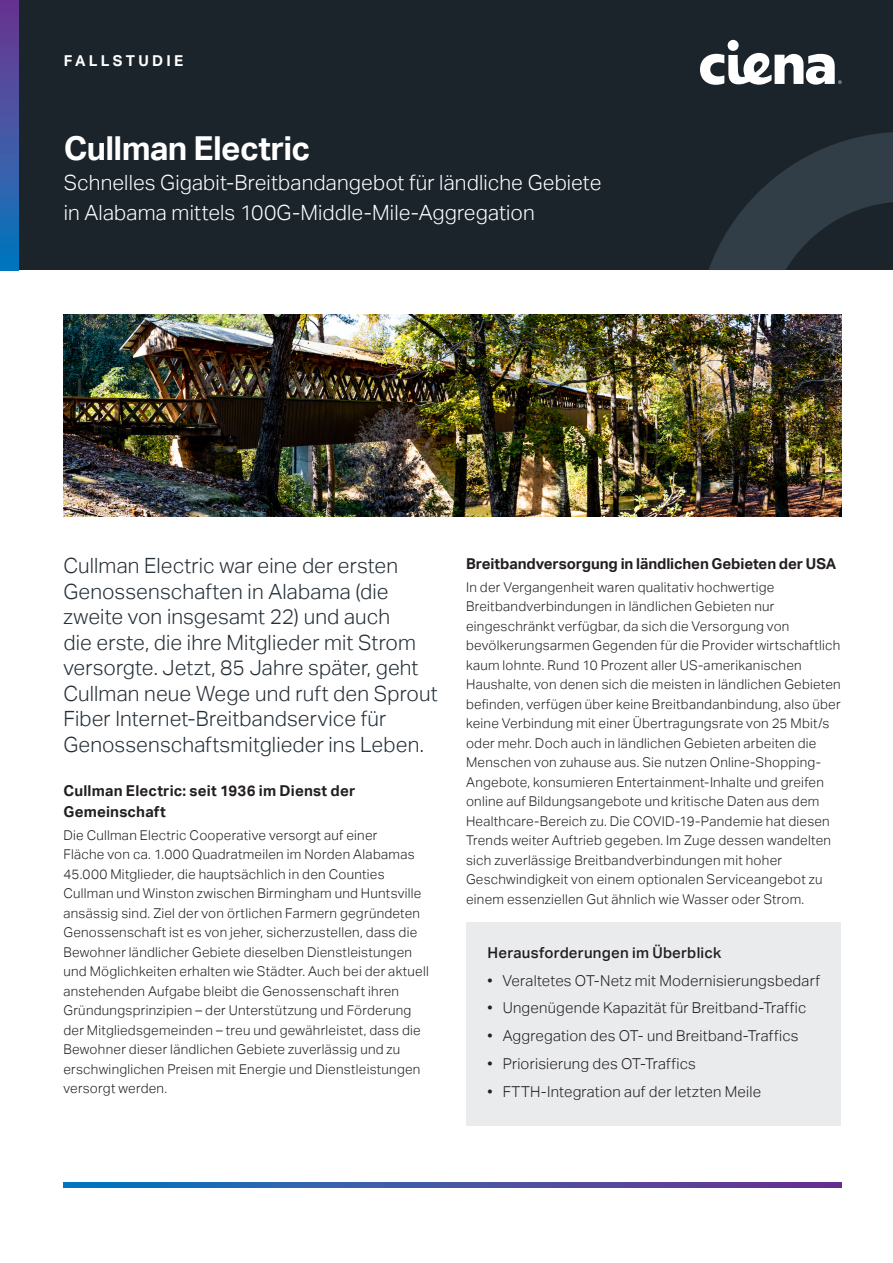
<style>
.page{position:relative;width:893px;height:1263px;background:#fff}
.page>*{position:absolute;margin:0;border:0;box-sizing:border-box;transform-origin:0 0}
.Product_Headline{font:700 33px "Aktiv Grotesk";letter-spacing:-.02em;color:#fff}
.Intro_Copy{font:300 21px/25.5px "Aktiv Grotesk";letter-spacing:.005em;color:#252f37}
.Product_Subhead{font:300 21px/30px "Aktiv Grotesk";letter-spacing:.005em;color:#fff}
.Sidebar_Bullets{font:300 15px "Aktiv Grotesk";letter-spacing:.015em;color:#231f20}
.Headline_for_body_co{font:700 15px/21px "Aktiv Grotesk";letter-spacing:.005em;color:#231f20}
.Sidebar_Headline{font:500 15px "Aktiv Grotesk";letter-spacing:.015em;color:#231f20}
.t1{font:700 15px "Aktiv Grotesk";letter-spacing:.215em;color:#fff}
.Body_Copy{font:300 13.5px/19.5px "Aktiv Grotesk";letter-spacing:.02em;color:#231f20}
</style>
<div class="page">
<div style="left:0;top:0;width:893px;height:270px;background:#1b242b"></div>
<div style="left:728px;top:40px;width:11px;height:11px;background:#fff;border-radius:50%"></div>
<svg style="left:700px;top:53px;width:142px;height:32px"></svg>
<svg style="left:63px;top:1182px;width:779px;height:5px;background:#3f55a5"></svg>
<div style="left:0;top:0;width:18px;height:270px;background:linear-gradient(to bottom,#72358f,#0978bd)"></div>
<svg style="left:709px;top:132px;width:184px;height:138px"></svg>
<div style="left:466px;top:922px;width:375px;height:203px;background:#eaebec"></div>
<img style="left:63px;top:314px;width:779px;height:202px">
<p class="t1" style="left:64px;top:53px;width:121px">FALLSTUDIE</p>
<p class="Product_Headline" style="left:64px;top:130px;width:248px">Cullman Electric</p>
<p class="Product_Subhead" style="left:64px;top:168px;width:539px">Schnelles Gigabit-Breitbandangebot für ländliche Gebiete in Alabama mittels 100G-Middle-Mile-Aggregation</p>
<p class="Intro_Copy" style="left:63px;top:553px;width:376px">Cullman Electric war eine der ersten Genossenschaften in Alabama (die zweite von insgesamt 22) und auch<br>die erste, die ihre Mitglieder mit Strom versorgte. Jetzt, 85 Jahre später, geht Cullman neue Wege und ruft den Sprout Fiber Internet-Breitbandservice für Genossenschaftsmitglieder ins Leben.</p>
<p class="Headline_for_body_co" style="left:63px;top:780px;width:293px">Cullman Electric: seit 1936 im Dienst der<br>Gemeinschaft</p>
<p class="Body_Copy" style="left:63px;top:825px;width:367px">Die Cullman Electric Cooperative versorgt auf einer<br>Fläche von ca. 1.000 Quadratmeilen im Norden Alabamas 45.000 Mitglieder, die hauptsächlich in den Counties Cullman und Winston zwischen Birmingham und Huntsville ansässig sind. Ziel der von örtlichen Farmern gegründeten Genossenschaft ist es von jeher, sicherzustellen, dass die Bewohner ländlicher Gebiete dieselben Dienstleistungen und Möglichkeiten erhalten wie Städter. Auch bei der aktuell anstehenden Aufgabe bleibt die Genossenschaft ihren Gründungsprinzipien – der Unterstützung und Förderung der Mitgliedsgemeinden – treu und gewährleistet, dass die Bewohner dieser ländlichen Gebiete zuverlässig und zu erschwinglichen Preisen mit Energie und Dienstleistungen versorgt werden.</p>
<p class="Headline_for_body_co" style="left:466px;top:553px;width:372px">Breitbandversorgung in ländlichen Gebieten der USA</p>
<p class="Body_Copy" style="left:466px;top:577px;width:376px">In der Vergangenheit waren qualitativ hochwertige Breitbandverbindungen in ländlichen Gebieten nur eingeschränkt verfügbar, da sich die Versorgung von bevölkerungsarmen Gegenden für die Provider wirtschaftlich kaum lohnte. Rund 10 Prozent aller US-amerikanischen Haushalte, von denen sich die meisten in ländlichen Gebieten befinden, verfügen über keine Breitbandanbindung, also über keine Verbindung mit einer Übertragungsrate von 25 Mbit/s oder mehr. Doch auch in ländlichen Gebieten arbeiten die Menschen von zuhause aus. Sie nutzen Online-Shopping-Angebote, konsumieren Entertainment-Inhalte und greifen online auf Bildungsangebote und kritische Daten aus dem Healthcare-Bereich zu. Die COVID-19-Pandemie hat diesen Trends weiter Auftrieb gegeben. Im Zuge dessen wandelten sich zuverlässige Breitbandverbindungen mit hoher Geschwindigkeit von einem optionalen Serviceangebot zu einem essenziellen Gut ähnlich wie Wasser oder Strom.</p>
<p class="Sidebar_Headline" style="left:487px;top:944px;width:235px">Herausforderungen im Überblick</p>
<p class="Sidebar_Bullets" style="left:487px;top:972px;width:334px">• Veraltetes OT-Netz mit Modernisierungsbedarf</p>
<p class="Sidebar_Bullets" style="left:487px;top:999px;width:320px">• Ungenügende Kapazität für Breitband-Traffic</p>
<p class="Sidebar_Bullets" style="left:487px;top:1027px;width:313px">• Aggregation des OT- und Breitband-Traffics</p>
<p class="Sidebar_Bullets" style="left:487px;top:1055px;width:210px">• Priorisierung des OT-Traffics</p>
<p class="Sidebar_Bullets" style="left:487px;top:1083px;width:275px">• FTTH-Integration auf der letzten Meile</p>
</div>
